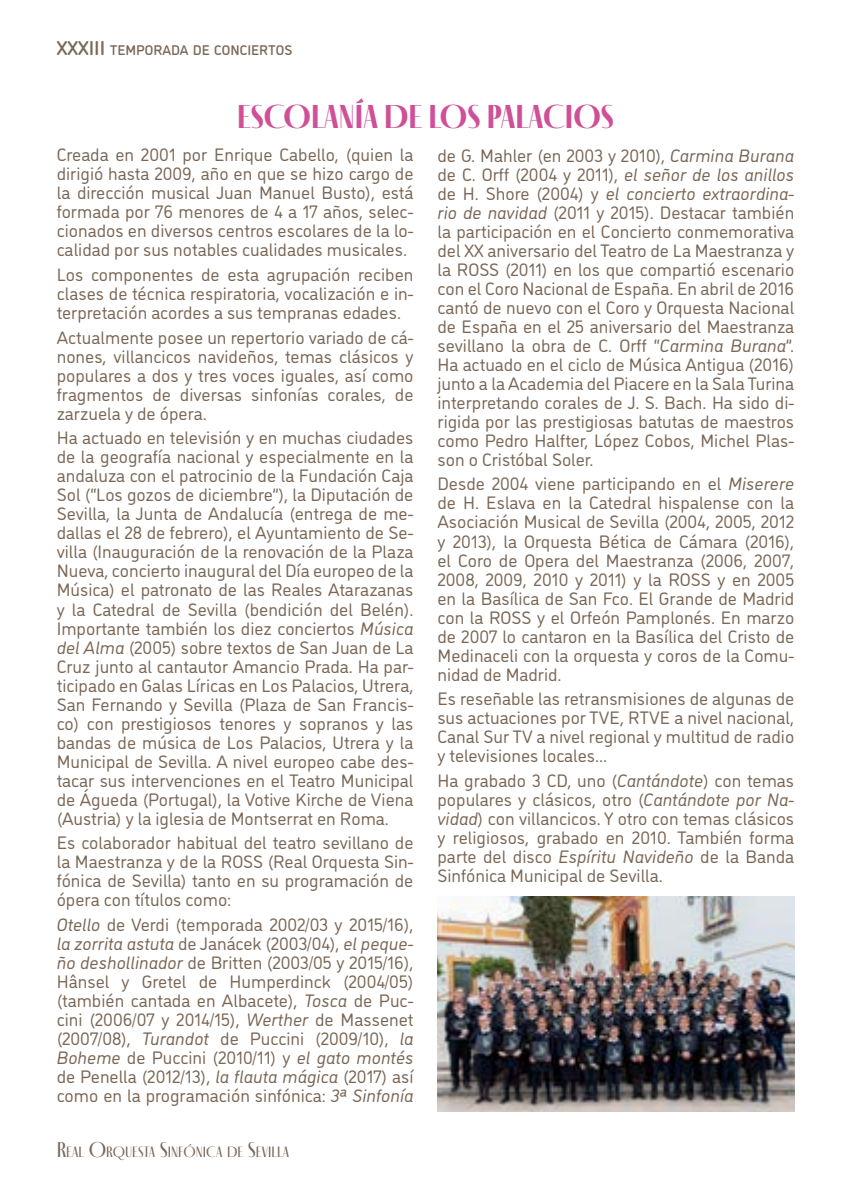
<style>
.page{position:relative;width:851px;height:1191px;background:#fff}
.page>*{position:absolute;margin:0;border:0;box-sizing:border-box;transform-origin:0 0}
.t1{font:700 34px "Fino Sans";color:#cf5096}
.t2{font:18px/19px "DI Nosaur";color:#7a6756;text-align:justify}
.t3{font:15.4px "Fino Sans";color:#7a6756}
.t4{font:500 14px "DI Nosaur";color:#7a6756}
.s1{font-size:20px}
.s2{font-style:italic}
.s3{font-size:22px}
</style>
<div class="page">
<img style="left:437px;top:896px;width:357px;height:215px">
<p class="t4" style="left:57px;top:40px;width:237px"><span class="s1">XXXIII</span> TEMPORADA DE CONCI ERTOS</p>
<h1 class="t1" style="left:237px;top:96px;width:378px">ESCOLANÍA DE LOS PALACIOS</h1>
<p class="t2" style="left:57px;top:144px;width:358px">Creada en 2001 por Enrique Cabello, (quien la dirigió hasta 2009, año en que se hizo cargo de la dirección musical Juan Manuel Busto), está formada por 76 menores de 4 a 17 años, selec&shy;cionados en diversos centros escolares de la lo&shy;calidad por sus notables cualidades musicales.</p>
<p class="t2" style="left:57px;top:264px;width:358px">Los componentes de esta agrupación reciben clases de técnica respiratoria, vocalización e in&shy;terpretación acordes a sus tempranas edades.</p>
<p class="t2" style="left:57px;top:327px;width:358px">Actualmente posee un repertorio variado de cá&shy;nones, villancicos navideños, temas clásicos y populares a dos y tres voces iguales, así como fragmentos de diversas sinfonías corales, de zarzuela y de ópera.</p>
<p class="t2" style="left:57px;top:427px;width:358px">Ha actuado en televisión y en muchas ciudades de la geografía nacional y especialmente en la andaluza con el patrocinio de la Fundación Caja Sol (“Los gozos de diciembre”), la Diputación de Sevilla, la Junta de Andalucía (entrega de me&shy;dallas el 28 de febrero), el Ayuntamiento de Se&shy;villa (Inauguración de la renovación de la Plaza Nueva, concierto inaugural del Día europeo de la Música) el patronato de las Reales Atarazanas y la Catedral de Sevilla (bendición del Belén).<br>Importante también los diez conciertos <span class="s2">Música del Alma</span> (2005) sobre textos de San Juan de La Cruz junto al cantautor Amancio Prada. Ha par&shy;ticipado en Galas Líricas en Los Palacios, Utrera, San Fernando y Sevilla (Plaza de San Francis&shy;co) con prestigiosos tenores y sopranos y las bandas de música de Los Palacios, Utrera y la Municipal de Sevilla. A nivel europeo cabe des&shy;tacar sus intervenciones en el Teatro Municipal de Águeda (Portugal), la Votive Kirche de Viena (Austria) y la iglesia de Montserrat en Roma.</p>
<p class="t2" style="left:57px;top:832px;width:358px">Es colaborador habitual del teatro sevillano de la Maestranza y de la ROSS (Real Orquesta Sin&shy;fónica de Sevilla) tanto en su programación de ópera con títulos como:</p>
<p class="t2" style="left:57px;top:914px;width:358px"><span class="s2">Otello</span> de Verdi (temporada 2002/03 y 2015/16), <span class="s2">la zorrita astuta</span> de Janácek (2003/04), <span class="s2">el peque&shy;ño deshollinador</span> de Britten (2003/05 y 2015/16), Hânsel y Gretel de Humperdinck (2004/05) (también cantada en Albacete), <span class="s2">Tosca</span> de Puc&shy;cini (2006/07 y 2014/15), <span class="s2">Werther</span> de Massenet (2007/08), <span class="s2">Turandot</span> de Puccini (2009/10), <span class="s2">la Boheme</span> de Puccini (2010/11) y <span class="s2">el gato montés </span>de Penella (2012/13), <span class="s2">la flauta mágica</span> (2017) así como en la programación sinfónica: <span class="s2">3ª Sinfonía</span></p>
<p class="t3" style="left:57px;top:1143px;width:234px"><span class="s3">R</span>EAL <span class="s3">O</span>RQUESTA <span class="s3">S</span>INFÓNICA DE <span class="s3">S</span>EVILLA</p>
<p class="t2" style="left:437px;top:145px;width:358px">de G. Mahler (en 2003 y 2010), <span class="s2">Carmina Burana </span>de C. Orff (2004 y 2011), <span class="s2">el señor de los anillos </span>de H. Shore (2004) y <span class="s2">el concierto extraordina&shy;rio de navidad</span> (2011 y 2015). Destacar también la participación en el Concierto conmemorativa del XX aniversario del Teatro de La Maestranza y la ROSS (2011) en los que compartió escenario con el Coro Nacional de España. En abril de 2016 cantó de nuevo con el Coro y Orquesta Nacional de España en el 25 aniversario del Maestranza sevillano la obra de C. Orff “<span class="s2">Carmina Burana</span>”.<br>Ha actuado en el ciclo de Música Antigua (2016) junto a la Academia del Piacere en la Sala Turina interpretando corales de J. S. Bach. Ha sido di&shy;rigida por las prestigiosas batutas de maestros como Pedro Halfter, López Cobos, Michel Plas&shy;son o Cristóbal Soler.</p>
<p class="t2" style="left:437px;top:473px;width:358px">Desde 2004 viene participando en el <span class="s2">Miserere </span>de H. Eslava en la Catedral hispalense con la Asociación Musical de Sevilla (2004, 2005, 2012 y 2013), la Orquesta Bética de Cámara (2016), el Coro de Opera del Maestranza (2006, 2007, 2008, 2009, 2010 y 2011) y la ROSS y en 2005 en la Basílica de San Fco. El Grande de Madrid con la ROSS y el Orfeón Pamplonés. En marzo de 2007 lo cantaron en la Basílica del Cristo de Medinaceli con la orquesta y coros de la Comu&shy;nidad de Madrid.</p>
<p class="t2" style="left:437px;top:688px;width:358px">Es reseñable las retransmisiones de algunas de sus actuaciones por TVE, RTVE a nivel nacional, Canal Sur TV a nivel regional y multitud de radio y televisiones locales...</p>
<p class="t2" style="left:437px;top:770px;width:358px">Ha grabado 3 CD, uno (<span class="s2">Cantándote</span>) con temas populares y clásicos, otro (<span class="s2">Cantándote por Na&shy;vidad</span>) con villancicos. Y otro con temas clásicos y religiosos, grabado en 2010. También forma parte del disco <span class="s2">Espíritu Navideño</span> de la Banda Sinfónica Municipal de Sevilla.</p>
</div>
